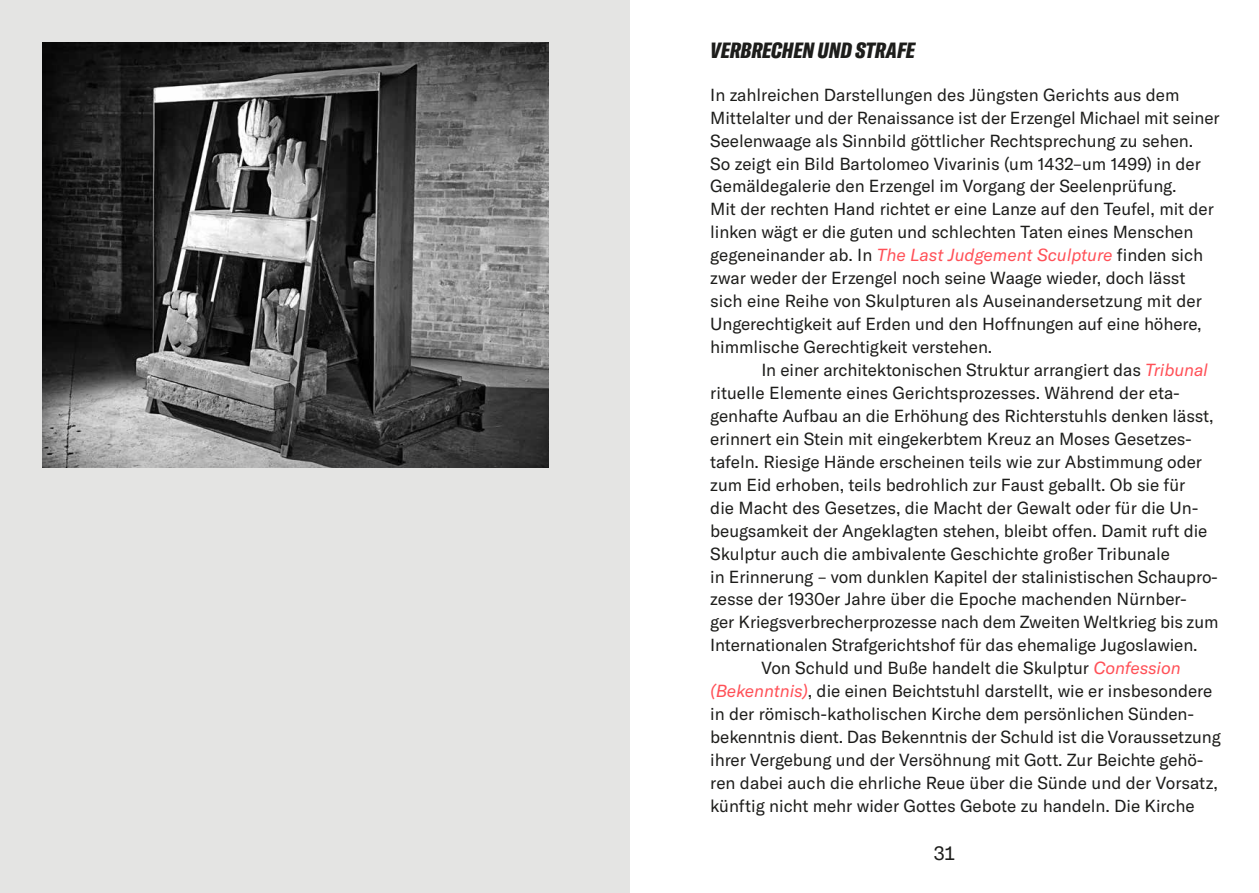
<style>
.page{position:relative;width:1259px;height:893px;background:#fff}
.page>*{position:absolute;margin:0;border:0;box-sizing:border-box;transform-origin:0 0}
.t1{font:italic 900 extra-condensed 21.75px "GT America";color:#1d1d1b}
.t2{font:19.5px "GT America";color:#1d1d1b}
.t3{font:17.25px/23px "GT America";letter-spacing:-.005em;color:#1d1d1b}
.s1{font-style:italic;color:#ff5057}
</style>
<div class="page">
<div style="left:0;top:0;width:629px;height:893px;background:#e4e4e3"></div>
<img style="left:43px;top:43px;width:506px;height:425px">
<p class="t1" style="left:710px;top:37px;width:206px">VERBRECHEN UND STRAFE</p>
<p class="t3" style="left:710px;top:83px;width:511px">In zahlreichen Darstellungen des Jüngsten Gerichts aus dem Mittelalter und der Renaissance ist der Erzengel Michael mit seiner Seelenwaage als Sinnbild göttlicher Rechtsprechung zu sehen.<br>So zeigt ein Bild Bartolomeo Vivarinis (um 1432–um 1499) in der Gemäldegalerie den Erzengel im Vorgang der Seelenprüfung.<br>Mit der rechten Hand richtet er eine Lanze auf den Teufel, mit der linken wägt er die guten und schlechten Taten eines Menschen gegeneinander ab. In <span class="s1">The Last Judgement Sculpture</span> finden sich zwar weder der Erzengel noch seine Waage wieder, doch lässt sich eine Reihe von Skulpturen als Auseinandersetzung mit der Ungerechtigkeit auf Erden und den Hoffnungen auf eine höhere, himmlische Gerechtigkeit verstehen.</p>
<p class="t3" style="left:761px;top:358px;width:448px">In einer architektonischen Struktur arrangiert das <span class="s1">Tribunal</span></p>
<p class="t3" style="left:710px;top:381px;width:469px">rituelle Elemente eines Gerichtsprozesses. Während der eta-</p>
<p class="t3" style="left:710px;top:404px;width:505px">genhafte Aufbau an die Erhöhung des Richterstuhls denken lässt,</p>
<p class="t3" style="left:710px;top:427px;width:481px">erinnert ein Stein mit eingekerbtem Kreuz an Moses Gesetzes-</p>
<p class="t3" style="left:710px;top:450px;width:493px">tafeln. Riesige Hände erscheinen teils wie zur Abstimmung oder</p>
<p class="t3" style="left:710px;top:473px;width:477px">zum Eid erhoben, teils bedrohlich zur Faust geballt. Ob sie für</p>
<p class="t3" style="left:710px;top:496px;width:490px">die Macht des Gesetzes, die Macht der Gewalt oder für die Un-</p>
<p class="t3" style="left:710px;top:519px;width:498px">beugsamkeit der Angeklagten stehen, bleibt offen. Damit ruft die</p>
<p class="t3" style="left:710px;top:542px;width:461px">Skulptur auch die ambivalente Geschichte großer Tribunale</p>
<p class="t3" style="left:710px;top:565px;width:509px">in Erinnerung – vom dunklen Kapitel der stalinistischen Schaupro-</p>
<p class="t3" style="left:710px;top:588px;width:478px">zesse der 1930er Jahre über die Epoche machenden Nürnber-</p>
<p class="t3" style="left:710px;top:611px;width:509px">ger Kriegsverbrecherprozesse nach dem Zweiten Weltkrieg bis zum</p>
<p class="t3" style="left:710px;top:634px;width:489px">Internationalen Strafgerichtshof für das ehemalige Jugoslawien.</p>
<p class="t3" style="left:761px;top:657px;width:421px">Von Schuld und Buße handelt die Skulptur <span class="s1">Confession</span></p>
<p class="t3" style="left:710px;top:680px;width:503px"><span class="s1">(Bekenntnis)</span>, die einen Beichtstuhl darstellt, wie er insbesondere</p>
<p class="t3" style="left:710px;top:703px;width:484px">in der römisch-katholischen Kirche dem persönlichen Sünden-</p>
<p class="t3" style="left:710px;top:726px;width:512px">bekenntnis dient. Das Bekenntnis der Schuld ist die Voraussetzung</p>
<p class="t3" style="left:710px;top:748px;width:494px">ihrer Vergebung und der Versöhnung mit Gott. Zur Beichte gehö-</p>
<p class="t3" style="left:710px;top:771px;width:509px">ren dabei auch die ehrliche Reue über die Sünde und der Vorsatz,</p>
<p class="t3" style="left:710px;top:794px;width:486px">künftig nicht mehr wider Gottes Gebote zu handeln. Die Kirche</p>
<p class="t2" style="left:933px;top:841px;width:22px">31</p>
</div>
